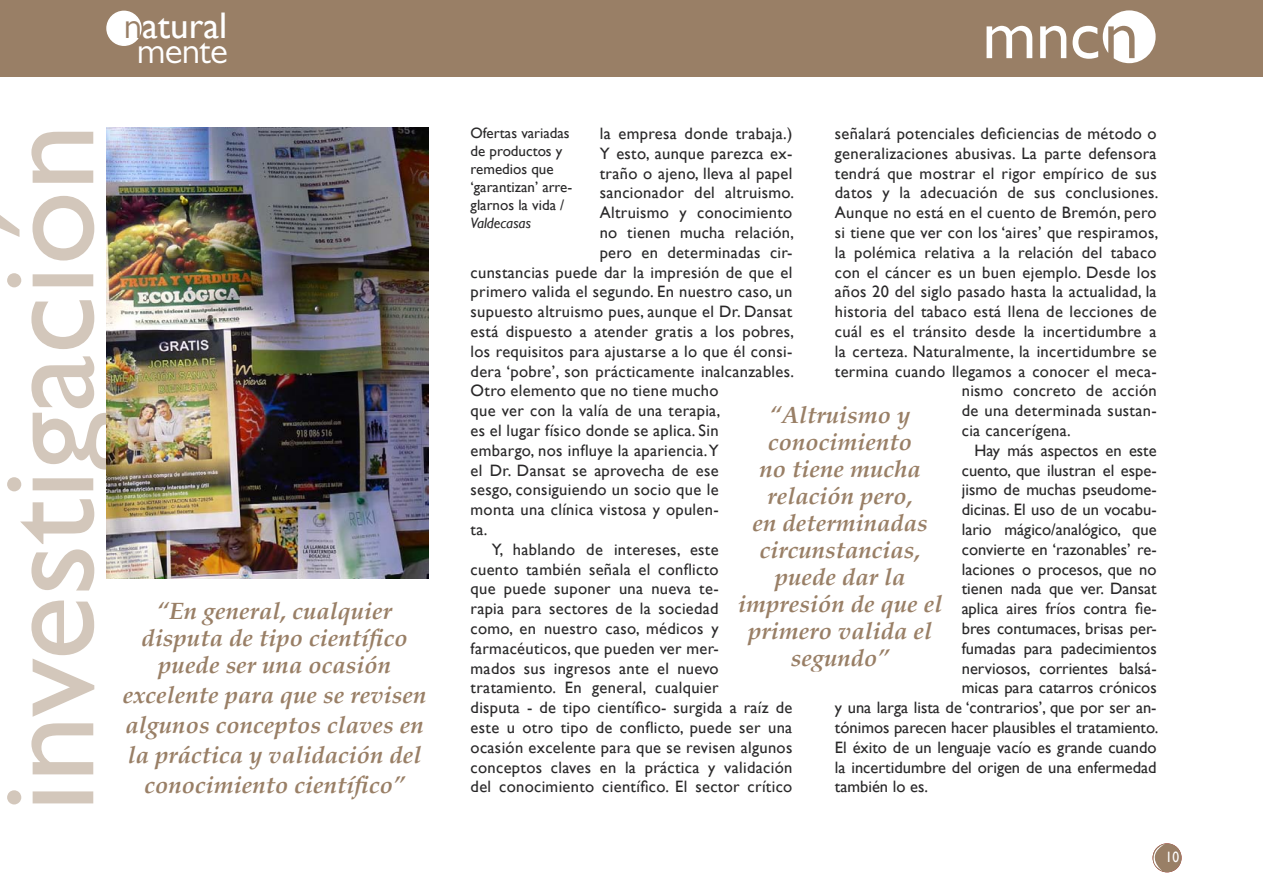
<style>
.page{position:relative;width:1263px;height:893px;background:#fff}
.page>*{position:absolute;margin:0;border:0;box-sizing:border-box;transform-origin:0 0}
.t1{font:135px "Gill Sans";color:#d3c7bb}
.t2{font:37.05px "Gill Sans";color:#fff}
.t3{font:37.05px "Gill Sans MT Pro";letter-spacing:-.02em;color:#fff}
.t4{font:italic 700 24px/27px "Palatino";color:#997f66;text-align:center}
.t5{font:16.5px "Gill Sans";letter-spacing:.02em;color:#292829}
.t6{font:16.5px "Gill Sans";color:#292829}
.t7{font:15px/18px "Gill Sans";color:#292829}
.t8{font:italic 15px "Gill Sans";color:#292829}
.t9{font:15px "Gill Sans";color:#fff;scale:.9 1}
.s1{font-family:"Gill Sans MT Pro";color:#b5121b}
</style>
<div class="page">
<div style="left:1153px;top:844px;width:28px;height:28px;background:#997f66;border-radius:50%"></div>
<div style="left:1152px;top:843px;width:29px;height:29px;border:2px solid #997f66;border-radius:50%"></div>
<svg style="left:1152px;top:844px;width:13px;height:27px"></svg>
<div style="left:0;top:0;width:1263px;height:77px;background:#997f66"></div>
<div style="left:107px;top:11px;width:34px;height:34px;background:#fff;border-radius:50%"></div>
<div style="left:106px;top:11px;width:36px;height:35px;border:2px solid #fff;border-radius:50%"></div>
<svg style="left:986px;top:26px;width:46px;height:32px"></svg>
<svg style="left:1040px;top:26px;width:26px;height:32px"></svg>
<svg style="left:1072px;top:10px;width:83px;height:53px"></svg>
<img style="left:106px;top:128px;width:322px;height:451px">
<h2 class="t2" style="left:124px;top:4px;width:105px"><span class="s1">n</span>atural</h2>
<h2 class="t3" style="left:137px;top:28px;width:93px">mente</h2>
<h1 class="t1" style="left:-31px;top:812px;width:690px;rotate:-90deg">investigación</h1>
<h3 class="t4" style="left:142px;top:597px;width:268px">“En general, cualquier disputa de tipo científico puede ser una ocasión</h3>
<h3 class="t4" style="left:123px;top:680px;width:305px;line-height:30px">excelente para que se revisen algunos conceptos claves en la práctica y validación del conocimiento científico”</h3>
<p class="t5" style="left:835px;top:124px;width:323px">señalará potenciales deficiencias de método o</p>
<p class="t5" style="left:835px;top:144px;width:323px">generalizaciones abusivas. La parte defensora</p>
<p class="t5" style="left:835px;top:163px;width:323px">tendrá que mostrar el rigor empírico de sus</p>
<p class="t5" style="left:835px;top:183px;width:325px">datos y la adecuación de sus conclusiones.</p>
<p class="t5" style="left:835px;top:203px;width:323px">Aunque no está en el cuento de Bremón, pero</p>
<p class="t5" style="left:835px;top:223px;width:325px">si tiene que ver con los ‘aires’ que respiramos,</p>
<p class="t5" style="left:835px;top:243px;width:323px">la polémica relativa a la relación del tabaco</p>
<p class="t5" style="left:835px;top:262px;width:323px">con el cáncer es un buen ejemplo. Desde los</p>
<p class="t5" style="left:835px;top:282px;width:323px">años 20 del siglo pasado hasta la actualidad, la</p>
<p class="t5" style="left:835px;top:302px;width:323px">historia del tabaco está llena de lecciones de</p>
<p class="t5" style="left:835px;top:322px;width:323px">cuál es el tránsito desde la incertidumbre a</p>
<p class="t5" style="left:835px;top:342px;width:323px">la certeza. Naturalmente, la incertidumbre se</p>
<p class="t5" style="left:835px;top:361px;width:323px">termina cuando llegamos a conocer el meca-</p>
<p class="t5" style="left:962px;top:381px;width:196px">nismo concreto de acción</p>
<p class="t5" style="left:962px;top:401px;width:196px">de una determinada sustan-</p>
<p class="t5" style="left:962px;top:421px;width:111px">cia cancerígena.</p>
<p class="t6" style="left:974px;top:441px;width:184px">Hay más aspectos en este</p>
<p class="t6" style="left:962px;top:460px;width:196px">cuento, que ilustran el espe-</p>
<p class="t6" style="left:962px;top:480px;width:196px">jismo de muchas pseudome-</p>
<p class="t6" style="left:962px;top:500px;width:196px">dicinas. El uso de un vocabu-</p>
<p class="t6" style="left:962px;top:520px;width:196px">lario mágico/analógico, que</p>
<p class="t6" style="left:962px;top:540px;width:196px">convierte en ‘razonables’ re-</p>
<p class="t6" style="left:962px;top:559px;width:196px">laciones o procesos, que no</p>
<p class="t6" style="left:962px;top:579px;width:196px">tienen nada que ver. Dansat</p>
<p class="t6" style="left:962px;top:599px;width:196px">aplica aires fríos contra fie-</p>
<p class="t6" style="left:962px;top:619px;width:196px">bres contumaces, brisas per-</p>
<p class="t6" style="left:962px;top:639px;width:196px">fumadas para padecimientos</p>
<p class="t6" style="left:962px;top:658px;width:196px">nerviosos, corrientes balsá-</p>
<p class="t6" style="left:962px;top:678px;width:196px">micas para catarros crónicos</p>
<p class="t6" style="left:835px;top:698px;width:323px">y una larga lista de ‘contrarios’, que por ser an-</p>
<p class="t6" style="left:835px;top:718px;width:325px">tónimos parecen hacer plausibles el tratamiento.</p>
<p class="t6" style="left:835px;top:738px;width:323px">El éxito de un lenguaje vacío es grande cuando</p>
<p class="t6" style="left:835px;top:757px;width:323px">la incertidumbre del origen de una enfermedad</p>
<p class="t6" style="left:835px;top:777px;width:95px">también lo es.</p>
<p class="t5" style="left:600px;top:124px;width:194px">la empresa donde trabaja.)</p>
<p class="t5" style="left:600px;top:144px;width:194px">Y esto, aunque parezca ex-</p>
<p class="t5" style="left:600px;top:163px;width:194px">traño o ajeno, lleva al papel</p>
<p class="t5" style="left:600px;top:183px;width:196px">sancionador del altruismo.</p>
<p class="t5" style="left:600px;top:203px;width:194px">Altruismo y conocimiento</p>
<p class="t5" style="left:600px;top:223px;width:196px">no tienen mucha relación,</p>
<p class="t5" style="left:600px;top:243px;width:194px">pero en determinadas cir-</p>
<p class="t5" style="left:471px;top:262px;width:323px">cunstancias puede dar la impresión de que el</p>
<p class="t5" style="left:471px;top:282px;width:323px">primero valida el segundo. En nuestro caso, un</p>
<p class="t5" style="left:471px;top:302px;width:323px">supuesto altruismo pues, aunque el Dr. Dansat</p>
<p class="t5" style="left:471px;top:322px;width:325px">está dispuesto a atender gratis a los pobres,</p>
<p class="t5" style="left:471px;top:342px;width:323px">los requisitos para ajustarse a lo que él consi-</p>
<p class="t5" style="left:471px;top:361px;width:325px">dera ‘pobre’, son prácticamente inalcanzables.</p>
<p class="t5" style="left:471px;top:381px;width:250px">Otro elemento que no tiene mucho</p>
<p class="t5" style="left:471px;top:401px;width:251px">que ver con la valía de una terapia,</p>
<p class="t5" style="left:471px;top:421px;width:250px">es el lugar físico donde se aplica. Sin</p>
<p class="t5" style="left:471px;top:441px;width:250px">embargo, nos influye la apariencia. Y</p>
<p class="t5" style="left:471px;top:460px;width:250px">el Dr. Dansat se aprovecha de ese</p>
<p class="t5" style="left:471px;top:480px;width:250px">sesgo, consiguiendo un socio que le</p>
<p class="t5" style="left:471px;top:500px;width:250px">monta una clínica vistosa y opulen-</p>
<p class="t5" style="left:471px;top:520px;width:18px">ta.</p>
<p class="t5" style="left:492px;top:540px;width:229px">Y, hablando de intereses, este</p>
<p class="t5" style="left:471px;top:559px;width:250px">cuento también señala el conflicto</p>
<p class="t5" style="left:471px;top:579px;width:250px">que puede suponer una nueva te-</p>
<p class="t5" style="left:471px;top:599px;width:250px">rapia para sectores de la sociedad</p>
<p class="t5" style="left:471px;top:619px;width:250px">como, en nuestro caso, médicos y</p>
<p class="t5" style="left:471px;top:639px;width:250px">farmacéuticos, que pueden ver mer-</p>
<p class="t5" style="left:471px;top:658px;width:250px">mados sus ingresos ante el nuevo</p>
<p class="t5" style="left:471px;top:678px;width:250px">tratamiento. En general, cualquier</p>
<p class="t5" style="left:471px;top:698px;width:323px">disputa - de tipo científico- surgida a raíz de</p>
<p class="t5" style="left:471px;top:718px;width:323px">este u otro tipo de conflicto, puede ser una</p>
<p class="t5" style="left:471px;top:738px;width:323px">ocasión excelente para que se revisen algunos</p>
<p class="t5" style="left:471px;top:757px;width:323px">conceptos claves en la práctica y validación</p>
<p class="t5" style="left:471px;top:777px;width:323px">del conocimiento científico. El sector crítico</p>
<p class="t7" style="left:471px;top:124px;width:103px">Ofertas variadas de productos y remedios que ‘garantizan’ arre&shy;glarnos la vida /</p>
<p class="t8" style="left:471px;top:214px;width:62px">Valdecasas</p>
<h3 class="t4" style="left:738px;top:402px;width:206px">“Altruismo y conocimiento<br>no tiene mucha relación pero,<br>en determinadas circunstancias, puede dar la impresión de que el primero valida el segundo”</h3>
<p class="t9" style="left:1165px;top:849px;width:16px">10</p>
</div>
